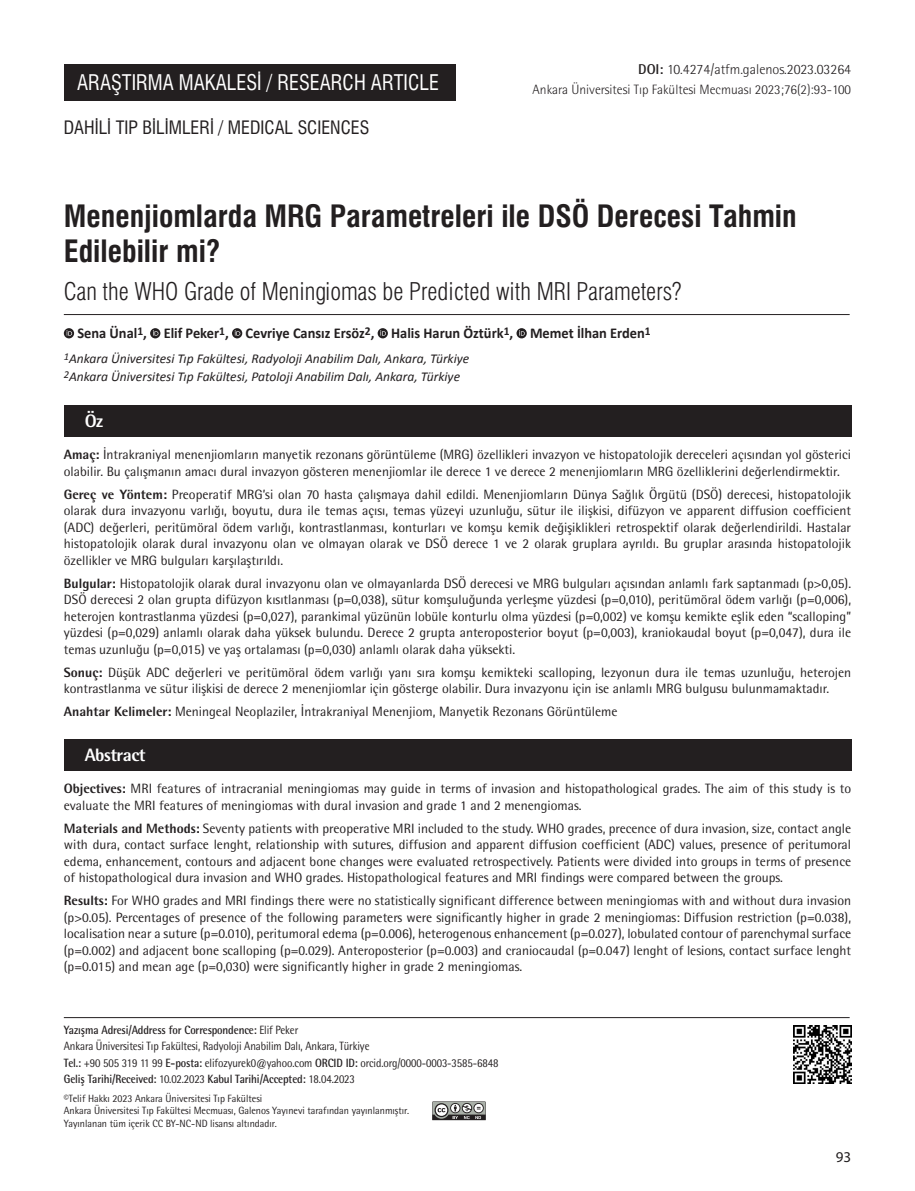
<style>
.page{position:relative;width:915px;height:1191px;background:#fff}
.page>*{position:absolute;margin:0;border:0;box-sizing:border-box;transform-origin:0 0}
._1__BASLIK{font:30px/34.5px "Swiss Condensed Bold Tr";color:#231f20}
._2__BASLIK{font:24px "Swiss Condensed Light Tr";color:#231f20}
.t1{font:21px "Swiss Condensed Tr";color:#fff;scale:.96 1}
.ALT_TÜR{font:18px "Swiss Condensed Tr";color:#231f20}
.t2{font:800 18px "Rotis Semi Sans Std";letter-spacing:-.025em;color:#fff}
.YAZARLAR{font:700 15px "Calibri";color:#231f20;scale:.96 1}
.t3{font:15px "Myriad Pro";color:#231f20}
.DOİ{font:300 14.25px "Rotis Semi Sans Std";color:#231f20}
.OZET{font:13.5px/16.5px "Rotis Semi Sans Std";color:#231f20;text-align:justify}
.KURUMLAR{font:italic 13.5px "Calibri";color:#231f20}
.SAYFA_ARA{font:300 13.5px "Rotis Semi Sans Std";color:#231f20}
.t4{font:12px "Rotis Semi Sans Std";letter-spacing:-.01em;color:#231f20;scale:.9 1}
.t5{font:700 12px "Rotis Semi Sans Std";letter-spacing:-.01em;color:#231f20;scale:.9 1}
.t6{font:10.5px/12.8px "Rotis Semi Sans Std";color:#231f20;scale:.95 1}
.s1{font-weight:700}
.s2{font-weight:800}
.s3{font-weight:400}
</style>
<div class="page">
<div style="left:64px;top:64px;width:391px;height:37px;background:#231f20"></div>
<svg style="left:432px;top:1101px;width:53px;height:19px"></svg>
<div style="left:64px;top:405px;width:786px;height:31px;background:#231f20"></div>
<div style="left:64px;top:739px;width:786px;height:31px;background:#231f20"></div>
<hr style="left:64px;top:314px;width:785px;height:1px;background:#231f20">
<hr style="left:64px;top:1017px;width:785px;height:1px;background:#231f20">
<svg style="left:64px;top:328px;width:10px;height:10px"></svg>
<svg style="left:67px;top:330px;width:5px;height:6px"></svg>
<svg style="left:150px;top:328px;width:10px;height:10px"></svg>
<svg style="left:153px;top:330px;width:5px;height:6px"></svg>
<svg style="left:232px;top:328px;width:10px;height:10px"></svg>
<svg style="left:235px;top:330px;width:5px;height:6px"></svg>
<div style="left:377px;top:328px;width:11px;height:10px;background:#231f20;border-radius:50%"></div>
<svg style="left:380px;top:330px;width:6px;height:6px"></svg>
<svg style="left:516px;top:328px;width:10px;height:10px"></svg>
<svg style="left:519px;top:330px;width:5px;height:6px"></svg>
<img style="left:793px;top:1025px;width:57px;height:58px">
<h3 class="t1" style="left:77px;top:70px;width:378px">ARAŞTIRMA MAKALESİ / RESEARCH ARTICLE</h3>
<p class="ALT_TÜR" style="left:64px;top:117px;width:307px">DAHİLİ TIP BİLİMLERİ / MEDICAL SCIENCES</p>
<p class="DOİ" style="left:638px;top:61px;width:214px"><span class="s1">DOI:</span> 10.4274/atfm.galenos.2023.03264</p>
<p class="SAYFA_ARA" style="left:532px;top:82px;width:320px">Ankara Üniversitesi Tıp Fakültesi Mecmuası 2023;76(2):93-100</p>
<p class="_1__BASLIK" style="left:64px;top:199px;width:734px">Menenjiomlarda MRG Parametreleri ile DSÖ Derecesi Tahmin<br>Edilebilir mi?</p>
<p class="_2__BASLIK" style="left:64px;top:277px;width:619px">Can the WHO Grade of Meningiomas be Predicted with MRI Parameters?</p>
<p class="YAZARLAR" style="left:77px;top:323px;width:598px">Sena Ünal<sup>1</sup>, Elif Peker<sup>1</sup>, Cevriye Cansız Ersöz<sup>2</sup>, Halis Harun Öztürk<sup>1</sup>, Memet İlhan Erden<sup>1</sup></p>
<p class="KURUMLAR" style="left:64px;top:349px;width:407px"><sup>1</sup>Ankara Üniversitesi Tıp Fakültesi, Radyoloji Anabilim Dalı, Ankara, Türkiye</p>
<p class="KURUMLAR" style="left:64px;top:367px;width:397px"><sup>2</sup>Ankara Üniversitesi Tıp Fakültesi, Patoloji Anabilim Dalı, Ankara, Türkiye</p>
<p class="t2" style="left:85px;top:409px;width:20px">Öz</p>
<p class="OZET" style="left:64px;top:446px;width:788px"><span class="s2">Amaç:</span> İntrakraniyal menenjiomların manyetik rezonans görüntüleme (MRG) özellikleri invazyon ve histopatolojik dereceleri açısından yol gösterici olabilir. Bu çalışmanın amacı dural invazyon gösteren menenjiomlar ile derece 1 ve derece 2 menenjiomların MRG özelliklerini değerlendirmektir.</p>
<p class="OZET" style="left:64px;top:486px;width:788px"><span class="s2">Gereç ve Yöntem:</span> Preoperatif MRG’si olan 70 hasta çalışmaya dahil edildi. Menenjiomların Dünya Sağlık Örgütü (DSÖ) derecesi, histopatolojik olarak dura invazyonu varlığı, boyutu, dura ile temas açısı, temas yüzeyi uzunluğu, sütur ile ilişkisi, difüzyon ve apparent diffusion coefficient (ADC) değerleri, peritümöral ödem varlığı, kontrastlanması, konturları ve komşu kemik değişiklikleri retrospektif olarak değerlendirildi. Hastalar histopatolojik olarak dural invazyonu olan ve olmayan olarak ve DSÖ derece 1 ve 2 olarak gruplara ayrıldı. Bu gruplar arasında histopatolojik özellikler ve MRG bulguları karşılaştırıldı.</p>
<p class="OZET" style="left:64px;top:575px;width:788px"><span class="s2">Bulgular:</span> Histopatolojik olarak dural invazyonu olan ve olmayanlarda DSÖ derecesi ve MRG bulguları açısından anlamlı fark saptanmadı (p&gt;0,05).<br>DSÖ derecesi 2 olan grupta difüzyon kısıtlanması (p=0,038), sütur komşuluğunda yerleşme yüzdesi (p=0,010), peritümöral ödem varlığı (p=0,006), heterojen kontrastlanma yüzdesi (p=0,027), parankimal yüzünün lobüle konturlu olma yüzdesi (p=0,002) ve komşu kemikte eşlik eden “scalloping” yüzdesi (p=0,029) anlamlı olarak daha yüksek bulundu. Derece 2 grupta anteroposterior boyut (p=0,003), kraniokaudal boyut (p=0,047), dura ile temas uzunluğu (p=0,015) ve yaş ortalaması (p=0,030) anlamlı olarak daha yüksekti.</p>
<p class="OZET" style="left:64px;top:664px;width:788px"><span class="s2">Sonuç:</span> Düşük ADC değerleri ve peritümöral ödem varlığı yanı sıra komşu kemikteki scalloping, lezyonun dura ile temas uzunluğu, heterojen kontrastlanma ve sütur ilişkisi de derece 2 menenjiomlar için gösterge olabilir. Dura invazyonu için ise anlamlı MRG bulgusu bulunmamaktadır.</p>
<p class="OZET" style="left:64px;top:703px;width:555px"><span class="s2">Anahtar Kelimeler:</span> Meningeal Neoplaziler, İntrakraniyal Menenjiom, Manyetik Rezonans Görüntüleme</p>
<p class="t2" style="left:85px;top:743px;width:62px">Abstract</p>
<p class="OZET" style="left:64px;top:780px;width:788px"><span class="s2">Objectives:</span> MRI features of intracranial meningiomas may guide in terms of invasion and histopathological grades. The aim of this study is to evaluate the MRI features of meningiomas with dural invasion and grade 1 and 2 menengiomas.</p>
<p class="OZET" style="left:64px;top:819px;width:788px"><span class="s2">Materials and Methods:</span> Seventy patients with preoperative MRI included to the study. WHO grades, precence of dura invasion, size, contact angle with dura, contact surface lenght, relationship with sutures, diffusion and apparent diffusion coefficient (ADC) values, presence of peritumoral edema, enhancement, contours and adjacent bone changes were evaluated retrospectively. Patients were divided into groups in terms of presence of histopathological dura invasion and WHO grades. Histopathological features and MRI findings were compared between the groups.</p>
<p class="OZET" style="left:64px;top:892px;width:788px"><span class="s2">Results:</span> For WHO grades and MRI findings there were no statistically significant difference between meningiomas with and without dura invasion (p&gt;0.05). Percentages of presence of the following parameters were significantly higher in grade 2 meningiomas: Diffusion restriction (p=0.038), localisation near a suture (p=0.010), peritumoral edema (p=0.006), heterogenous enhancement (p=0.027), lobulated contour of parenchymal surface (p=0.002) and adjacent bone scalloping (p=0.029). Anteroposterior (p=0.003) and craniocaudal (p=0.047) lenght of lesions, contact surface lenght (p=0.015) and mean age (p=0,030) were significantly higher in grade 2 meningiomas.</p>
<p class="t5" style="left:64px;top:1022px;width:262px">Yazışma Adresi/Address for Correspondence: <span class="s3">Elif Peker</span></p>
<p class="t4" style="left:64px;top:1039px;width:341px">Ankara Üniversitesi Tıp Fakültesi, Radyoloji Anabilim Dalı, Ankara, Türkiye</p>
<p class="t4" style="left:64px;top:1055px;width:484px"><span class="s1">Tel.:</span> +90 505 319 11 99 <span class="s1">E-posta:</span> elifozyurek0@yahoo.com <span class="s1">ORCID ID:</span> orcid.org/0000-0003-3585-6848</p>
<p class="t5" style="left:64px;top:1071px;width:325px">Geliş Tarihi/Received: <span class="s3">10.02.2023</span> Kabul Tarihi/Accepted: <span class="s3">18.04.2023</span></p>
<p class="t6" style="left:64px;top:1091px;width:365px">©️Telif Hakkı 2023 Ankara Üniversitesi Tıp Fakültesi<br>Ankara Üniversitesi Tıp Fakültesi Mecmuası, Galenos Yayınevi tarafından yayınlanmıştır.<br>Yayınlanan tüm içerik CC BY-NC-ND lisansı altındadır.</p>
<p class="t3" style="left:835px;top:1147px;width:17px">93</p>
</div>
